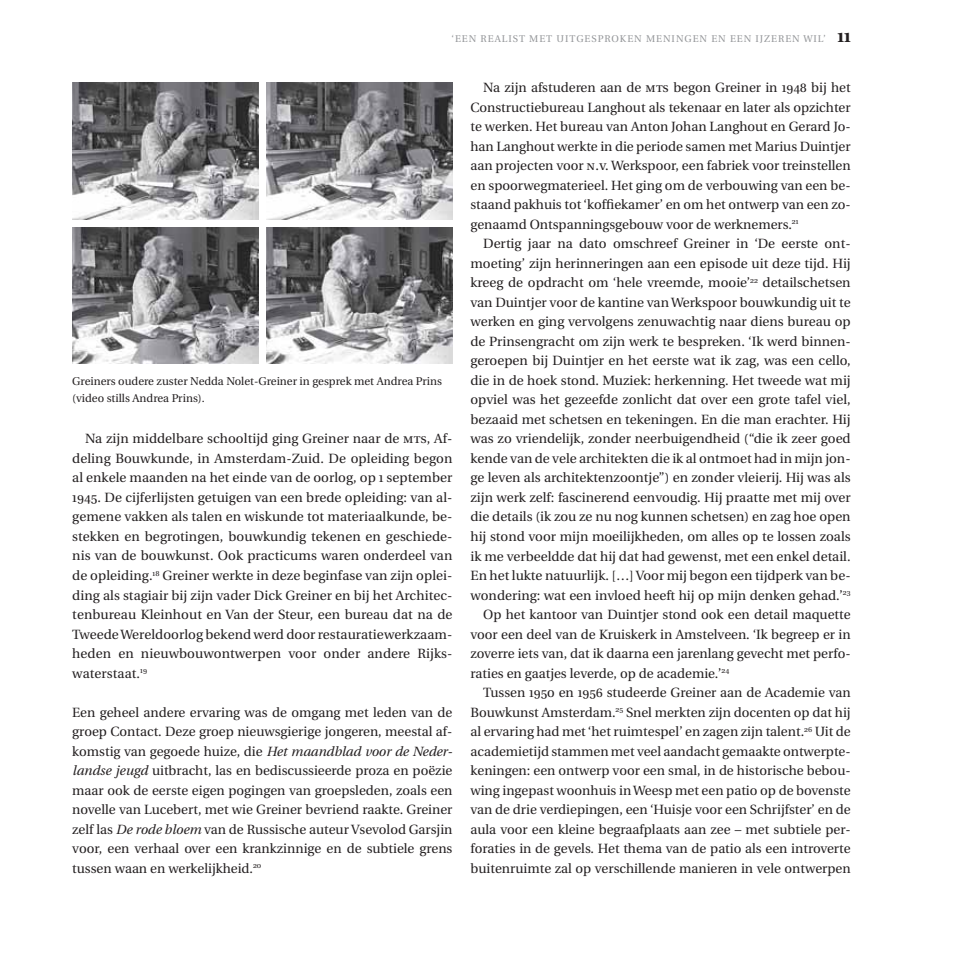
<style>
.page{position:relative;width:957px;height:957px;background:#fff}
.page>*{position:absolute;margin:0;border:0;box-sizing:border-box;transform-origin:0 0}
.t1{font:13.35px/19.5px "Utopia";color:#231f20;text-align:justify}
.t2{font:11.25px/17.4px "Utopia";color:#231f20}
.t3{font:9.75px "Utopia";letter-spacing:.1em;color:#939598}
.s1{font-family:"Utopia Exp";font-weight:700;font-size:18px;color:#231f20}
.s2{font-family:"Utopia Exp"}
.s3{font-style:italic}
</style>
<div class="page">
<img style="left:72px;top:82px;width:186px;height:137px">
<img style="left:267px;top:82px;width:185px;height:137px">
<img style="left:72px;top:227px;width:186px;height:137px">
<img style="left:267px;top:227px;width:185px;height:137px">
<p class="t3" style="left:451px;top:35px;width:400px">‘EEN REALIST MET UITGESPROKEN MENINGEN EN EEN IJZEREN WIL’ <span class="s1">11</span></p>
<p class="t2" style="left:72px;top:373px;width:371px">Greiners oudere zuster Nedda Nolet-Greiner in gesprek met Andrea Prins (video stills Andrea Prins).</p>
<p class="t1" style="left:72px;top:430px;width:382px;text-indent:13px">Na zijn middelbare schooltijd ging Greiner naar de <span class="s2">mts</span>, Af&shy;deling Bouwkunde, in Amsterdam-Zuid. De opleiding begon al enkele maanden na het einde van de oorlog, op <span class="s2">1</span> september <span class="s2">1945</span>. De cijferlijsten getuigen van een brede opleiding: van al&shy;gemene vakken als talen en wiskunde tot materiaalkunde, be&shy;stekken en begrotingen, bouwkundig tekenen en geschiede&shy;nis van de bouwkunst. Ook practicums waren onderdeel van de opleiding.<sup>18</sup> Greiner werkte in deze beginfase van zijn oplei&shy;ding als stagiair bij zijn vader Dick Greiner en bij het Architec&shy;tenbureau Kleinhout en Van der Steur, een bureau dat na de Tweede Wereldoorlog bekend werd door restauratiewerkzaam&shy;heden en nieuwbouwontwerpen voor onder andere Rijks - waterstaat.<sup>19</sup></p>
<p class="t1" style="left:72px;top:703px;width:382px">Een geheel andere ervaring was de omgang met leden van de groep Contact. Deze groep nieuwsgierige jongeren, meestal af&shy;komstig van gegoede huize, die <span class="s3">Het maandblad voor de Neder&shy;landse jeugd</span> uitbracht, las en bediscussieerde proza en poëzie maar ook de eerste eigen pogingen van groepsleden, zoals een novelle van Lucebert, met wie Greiner bevriend raakte. Greiner zelf las <span class="s3">De rode bloem</span> van de Russische auteur Vsevolod Garsjin voor, een verhaal over een krankzinnige en de subtiele grens tussen waan en werkelijkheid.<sup>20</sup></p>
<p class="t1" style="left:470px;top:79px;width:382px;text-indent:13px">Na zijn afstuderen aan de <span class="s2">mts</span> begon Greiner in <span class="s2">1948</span> bij het Constructiebureau Langhout als tekenaar en later als opzichter te werken. Het bureau van Anton Johan Langhout en Gerard Jo&shy;han Langhout werkte in die periode samen met Marius Duintjer aan projecten voor <span class="s2">n.v.</span> Werkspoor, een fabriek voor treinstellen en spoorwegmaterieel. Het ging om de verbouwing van een be&shy;staand pakhuis tot ‘koffiekamer’ en om het ontwerp van een zo&shy;genaamd Ontspanningsgebouw voor de werknemers.<sup>21</sup></p>
<p class="t1" style="left:483px;top:235px;width:369px">Dertig jaar na dato omschreef Greiner in ‘De eerste ont-</p>
<p class="t1" style="left:470px;top:255px;width:382px">moeting’ zijn herinneringen aan een episode uit deze tijd. Hij</p>
<p class="t1" style="left:470px;top:274px;width:382px">kreeg de opdracht om ‘hele vreemde, mooie’<sup>22</sup> detailschetsen</p>
<p class="t1" style="left:470px;top:294px;width:382px">van Duintjer voor de kantine van Werkspoor bouwkundig uit te</p>
<p class="t1" style="left:470px;top:313px;width:382px">werken en ging vervolgens zenuwachtig naar diens bureau op</p>
<p class="t1" style="left:470px;top:333px;width:382px">de Prinsengracht om zijn werk te bespreken. ‘Ik werd binnen-</p>
<p class="t1" style="left:470px;top:352px;width:382px">geroepen bij Duintjer en het eerste wat ik zag, was een cello,</p>
<p class="t1" style="left:470px;top:372px;width:382px">die in de hoek stond. Muziek: herkenning. Het tweede wat mij</p>
<p class="t1" style="left:470px;top:391px;width:382px">opviel was het gezeefde zonlicht dat over een grote tafel viel,</p>
<p class="t1" style="left:470px;top:411px;width:381px">bezaaid met schetsen en tekeningen. En die man erachter. Hij</p>
<p class="t1" style="left:470px;top:430px;width:382px">was zo vriendelijk, zonder neerbuigendheid (“die ik zeer goed</p>
<p class="t1" style="left:470px;top:450px;width:382px">kende van de vele architekten die ik al ontmoet had in mijn jon-</p>
<p class="t1" style="left:470px;top:469px;width:382px">ge leven als architektenzoontje”) en zonder vleierij. Hij was als</p>
<p class="t1" style="left:470px;top:489px;width:382px">zijn werk zelf: fascinerend eenvoudig. Hij praatte met mij over</p>
<p class="t1" style="left:470px;top:508px;width:382px">die details (ik zou ze nu nog kunnen schetsen) en zag hoe open</p>
<p class="t1" style="left:470px;top:528px;width:382px">hij stond voor mijn moeilijkheden, om alles op te lossen zoals</p>
<p class="t1" style="left:470px;top:547px;width:382px">ik me verbeeldde dat hij dat had gewenst, met een enkel detail.</p>
<p class="t1" style="left:470px;top:567px;width:382px">En het lukte natuurlijk. […] Voor mij begon een tijdperk van be-</p>
<p class="t1" style="left:470px;top:586px;width:382px">wondering: wat een invloed heeft hij op mijn denken gehad.’<sup>23</sup></p>
<p class="t1" style="left:483px;top:606px;width:369px">Op het kantoor van Duintjer stond ook een detail maquette</p>
<p class="t1" style="left:470px;top:625px;width:382px">voor een deel van de Kruiskerk in Amstelveen. ‘Ik begreep er in</p>
<p class="t1" style="left:470px;top:645px;width:382px">zoverre iets van, dat ik daarna een jarenlang gevecht met perfo-</p>
<p class="t1" style="left:470px;top:664px;width:260px">raties en gaatjes leverde, op de academie.’<sup>24</sup></p>
<p class="t1" style="left:483px;top:684px;width:369px">Tussen <span class="s2">1950</span> en <span class="s2">1956</span> studeerde Greiner aan de Academie van</p>
<p class="t1" style="left:470px;top:703px;width:382px">Bouwkunst Amsterdam.<sup>25</sup> Snel merkten zijn docenten op dat hij</p>
<p class="t1" style="left:470px;top:723px;width:382px">al ervaring had met ‘het ruimtespel’ en zagen zijn talent.<sup>26</sup> Uit de</p>
<p class="t1" style="left:470px;top:742px;width:382px">academietijd stammen met veel aandacht gemaakte ontwerpte-</p>
<p class="t1" style="left:470px;top:762px;width:382px">keningen: een ontwerp voor een smal, in de historische bebou-</p>
<p class="t1" style="left:470px;top:781px;width:382px">wing ingepast woonhuis in Weesp met een patio op de bovenste</p>
<p class="t1" style="left:470px;top:801px;width:382px">van de drie verdiepingen, een ‘Huisje voor een Schrijfster’ en de</p>
<p class="t1" style="left:470px;top:820px;width:382px">aula voor een kleine begraafplaats aan zee – met subtiele per-</p>
<p class="t1" style="left:470px;top:840px;width:382px">foraties in de gevels. Het thema van de patio als een introverte</p>
<p class="t1" style="left:470px;top:859px;width:382px">buitenruimte zal op verschillende manieren in vele ontwerpen</p>
</div>
